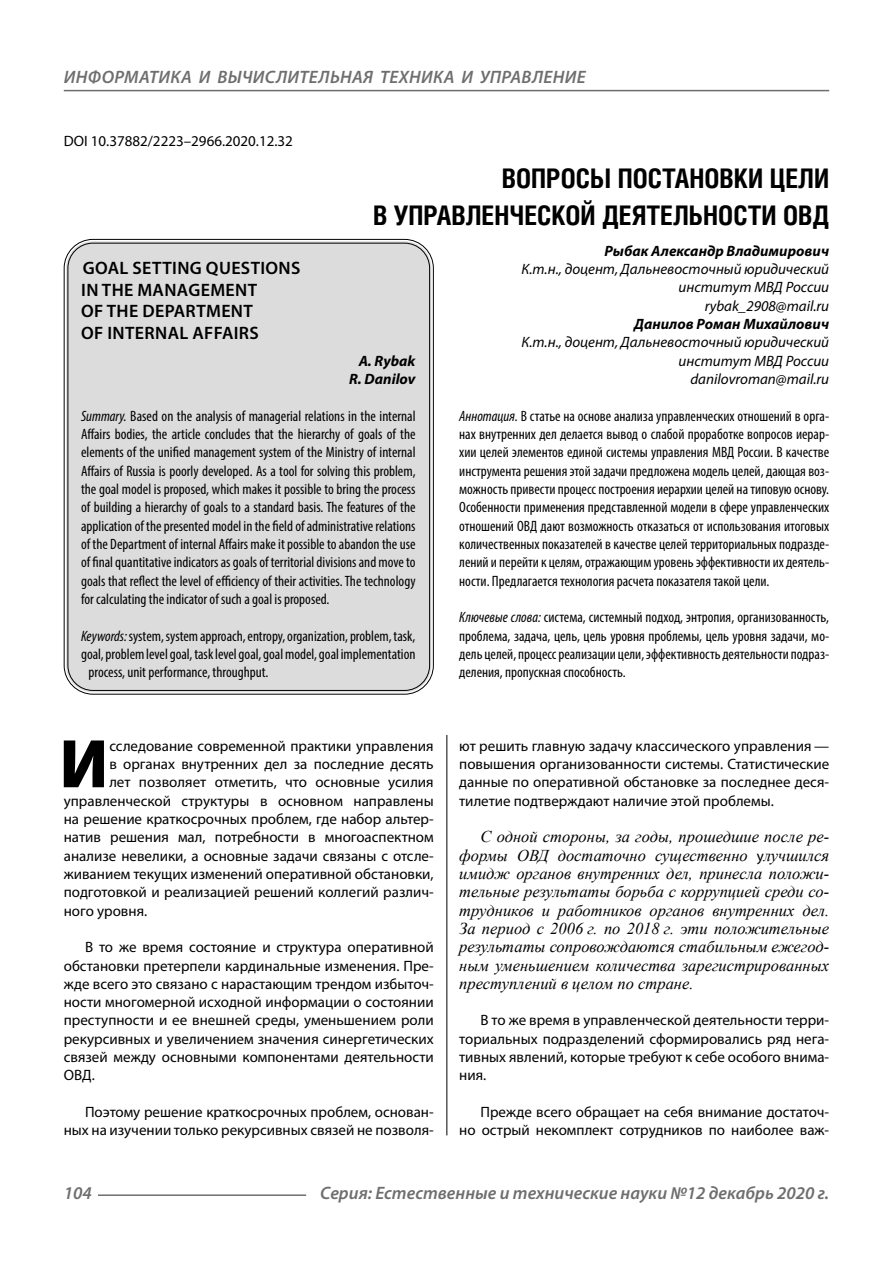
<style>
.page{position:relative;width:893px;height:1263px;background:#fff}
.page>*{position:absolute;margin:0;border:0;box-sizing:border-box;transform-origin:0 0}
.Bukvica{font:900 69.3px "Myriad Pro";color:#000}
.Header{font:700 27px/37.5px "Helios Cond C";color:#000;text-align:right}
.t1{font:italic 600 18px "Myriad Pro";color:#6e6e6e}
.Header-eng{font:600 18px/21.6px "Myriad Pro";letter-spacing:.02em;color:#000}
.Normal{font:italic 16.5px/18.3px "Times New Roman";color:#000;text-align:justify}
.Annotation-eng{font:condensed 15px/18.3px "Myriad Pro";color:#000;text-align:justify}
.Annotation-rus{font:condensed 15px/18.3px "Myriad Pro";color:#000;text-align:justify}
.Normal-2{font:15px/18.3px "Myriad Pro";color:#000;text-align:justify}
.Bukvica-2{font:15px "Myriad Pro";color:#000}
.Author-doc{font:italic 15px/18.3px "Myriad Pro";color:#000;text-align:right}
.Author{font:italic 700 15px "Myriad Pro";color:#000}
.Author-email{font:italic 15px "Myriad Pro";color:#000}
.DOI{font:15px "Myriad Pro";color:#000}
.Author-eng{font:italic 700 15px "Myriad Pro";color:#000}
.s1{font-style:italic}
.s2{font-family:"Myriad Pro";font-style:normal;font-size:15px}
</style>
<div class="page">
<hr style="left:446px;top:725px;width:1px;height:410px;background:#000">
<div style="left:66px;top:241px;width:365px;height:451px;background:#dcdcdc;border-radius:27px"></div>
<hr style="left:98px;top:1194px;width:208px;height:2px;background:#6e6e6e">
<hr style="left:64px;top:90px;width:765px;height:1px;background:#6e6e6e">
<p class="t1" style="left:64px;top:66px;width:25px">Информатика</p>
<p class="t1" style="left:199px;top:66px;width:66px">и вычислител</p>
<p class="t1" style="left:330px;top:66px;width:23px">ьная</p>
<p class="t1" style="left:380px;top:66px;width:12px">техника</p>
<p class="t1" style="left:461px;top:66px;width:31px">и управление</p>
<p class="DOI" style="left:64px;top:132px;width:231px">DOI 10.37882/2223–2966.2020.12.32</p>
<p class="Header" style="left:373px;top:159px;width:458px">ВОПРОСЫ ПОСТАНОВКИ ЦЕЛИ<br>В УПРАВЛЕНЧЕСКОЙ ДЕЯТЕЛЬНОСТИ ОВД</p>
<p class="Author" style="left:604px;top:241px;width:226px">Рыбак Александр Владимирович</p>
<p class="Author-doc" style="left:521px;top:260px;width:309px">К.т.н., доцент, Дальневосточный юридический институт МВД России</p>
<p class="Author-email" style="left:705px;top:296px;width:126px">rybak_2908@mail.ru</p>
<p class="Author" style="left:634px;top:314px;width:197px">Данилов Роман Михайлович</p>
<p class="Author-doc" style="left:521px;top:333px;width:309px">К.т.н., доцент, Дальневосточный юридический институт МВД России</p>
<p class="Author-email" style="left:690px;top:370px;width:140px">danilovroman@mail.ru</p>
<p class="Annotation-rus" style="left:459px;top:406px;width:371px"><span class="s1">Аннотация.</span> В статье на основе анализа управленческих отношений в орга&shy;нах внутренних дел делается вывод о слабой проработке вопросов иерар&shy;хии целей элементов единой системы управления МВД России. В качестве инструмента решения этой задачи предложена модель целей, дающая воз&shy;можность привести процесс построения иерархии целей на типовую основу.<br>Особенности применения представленной модели в сфере управленческих отношений ОВД дают возможность отказаться от использования итоговых количественных показателей в качестве целей территориальных подразде&shy;лений и перейти к целям, отражающим уровень эффективности их деятель&shy;ности. Предлагается технология расчета показателя такой цели.</p>
<p class="Annotation-rus" style="left:459px;top:608px;width:371px"><span class="s1">Ключевые слова:</span> система, системный подход, энтропия, организованность, проблема, задача, цель, цель уровня проблемы, цель уровня задачи, мо&shy;дель целей, процесс реализации цели, эффективность деятельности подраз&shy;деления, пропускная способность.</p>
<p class="Header-eng" style="left:81px;top:257px;width:221px">GOAL SETTING QUESTIONS<br>IN THE MANAGEMENT<br>OF THE DEPARTMENT<br>OF INTERNAL AFFAIRS</p>
<p class="Author-eng" style="left:359px;top:351px;width:58px">A. Rybak</p>
<p class="Author-eng" style="left:349px;top:369px;width:68px">R. Danilov</p>
<p class="Annotation-eng" style="left:81px;top:406px;width:336px"><span class="s1">Summary.</span> Based on the analysis of managerial relations in the internal Affairs bodies, the article concludes that the hierarchy of goals of the elements of the unified management system of the Ministry of internal Affairs of Russia is poorly developed. As a tool for solving this problem, the goal model is proposed, which makes it possible to bring the process of building a hierarchy of goals to a standard basis. The features of the application of the presented model in the field of administrative relations of the Department of internal Affairs make it possible to abandon the use of final quantitative indicators as goals of territorial divisions and move to goals that reflect the level of efficiency of their activities. The technology for calculating the indicator of such a goal is proposed.</p>
<p class="Annotation-eng" style="left:81px;top:626px;width:336px"><span class="s1">Keywords:</span> system, system approach, entropy, organization, problem, task,</p>
<p class="Annotation-eng" style="left:81px;top:645px;width:336px">goal, problem level goal, task level goal, goal model, goal implementation</p>
<p class="Annotation-eng" style="left:89px;top:663px;width:181px">process, unit performance, throughput.</p>
<p class="Bukvica" style="left:59px;top:718px;width:50px">И</p>
<p class="Bukvica-2" style="left:109px;top:736px;width:326px">сследование современной практики управления</p>
<p class="Bukvica-2" style="left:109px;top:755px;width:326px">в органах внутренних дел за последние десять</p>
<p class="Bukvica-2" style="left:109px;top:773px;width:326px">лет позволяет отметить, что основные усилия</p>
<p class="Bukvica-2" style="left:64px;top:791px;width:371px">управленческой структуры в основном направлены</p>
<p class="Bukvica-2" style="left:64px;top:810px;width:371px">на решение краткосрочных проблем, где набор альтер-</p>
<p class="Bukvica-2" style="left:64px;top:828px;width:371px">натив решения мал, потребности в многоаспектном</p>
<p class="Bukvica-2" style="left:64px;top:846px;width:371px">анализе невелики, а основные задачи связаны с отсле-</p>
<p class="Bukvica-2" style="left:64px;top:864px;width:371px">живанием текущих изменений оперативной обстановки,</p>
<p class="Bukvica-2" style="left:64px;top:883px;width:371px">подготовкой и реализацией решений коллегий различ-</p>
<p class="Bukvica-2" style="left:64px;top:901px;width:85px">ного уровня.</p>
<p class="Normal-2" style="left:64px;top:938px;width:371px;text-indent:21px">В то же время состояние и структура оперативной обстановки претерпели кардинальные изменения. Пре&shy;жде всего это связано с нарастающим трендом избыточ&shy;ности многомерной исходной информации о состоянии преступности и ее внешней среды, уменьшением роли рекурсивных и увеличением значения синергетических связей между основными компонентами деятельности ОВД.</p>
<p class="Normal-2" style="left:64px;top:1103px;width:371px;text-align:right">Поэтому решение краткосрочных проблем, основан&shy;ных на изучении только рекурсивных связей не позволя-</p>
<p class="Normal-2" style="left:459px;top:736px;width:371px">ют решить главную задачу классического управления — повышения организованности системы. Статистические данные по оперативной обстановке за последнее деся&shy;тилетие подтверждают наличие этой проблемы.</p>
<p class="Normal" style="left:459px;top:827px;width:371px;text-indent:21px">С одной стороны, за годы, прошедшие после ре&shy;формы ОВД достаточно существенно <span class="s2">у</span>лучшился имидж органов внутренних дел, принесла положи&shy;тельные результаты борьба с коррупцией среди со&shy;трудников и работников органов внутренних дел.<br>За период с 2006 г. по 2018 г. эти положительные результаты сопровождаются стабильным ежегод&shy;ным уменьшением количества зарегистрированных преступлений в целом по стране.</p>
<p class="Normal-2" style="left:459px;top:1011px;width:371px;text-indent:21px">В то же время в управленческой деятельности терри&shy;ториальных подразделений сформировались ряд нега&shy;тивных явлений, которые требуют к себе особого внима&shy;ния.</p>
<p class="Normal-2" style="left:459px;top:1103px;width:371px;text-align:right">Прежде всего обращает на себя внимание достаточ-<br>но острый некомплект сотрудников по наиболее важ-</p>
<p class="t1" style="left:64px;top:1182px;width:30px">104</p>
<p class="t1" style="left:320px;top:1182px;width:510px">Серия: Естественные и технические науки №12 декабрь 2020 г.</p>
</div>
